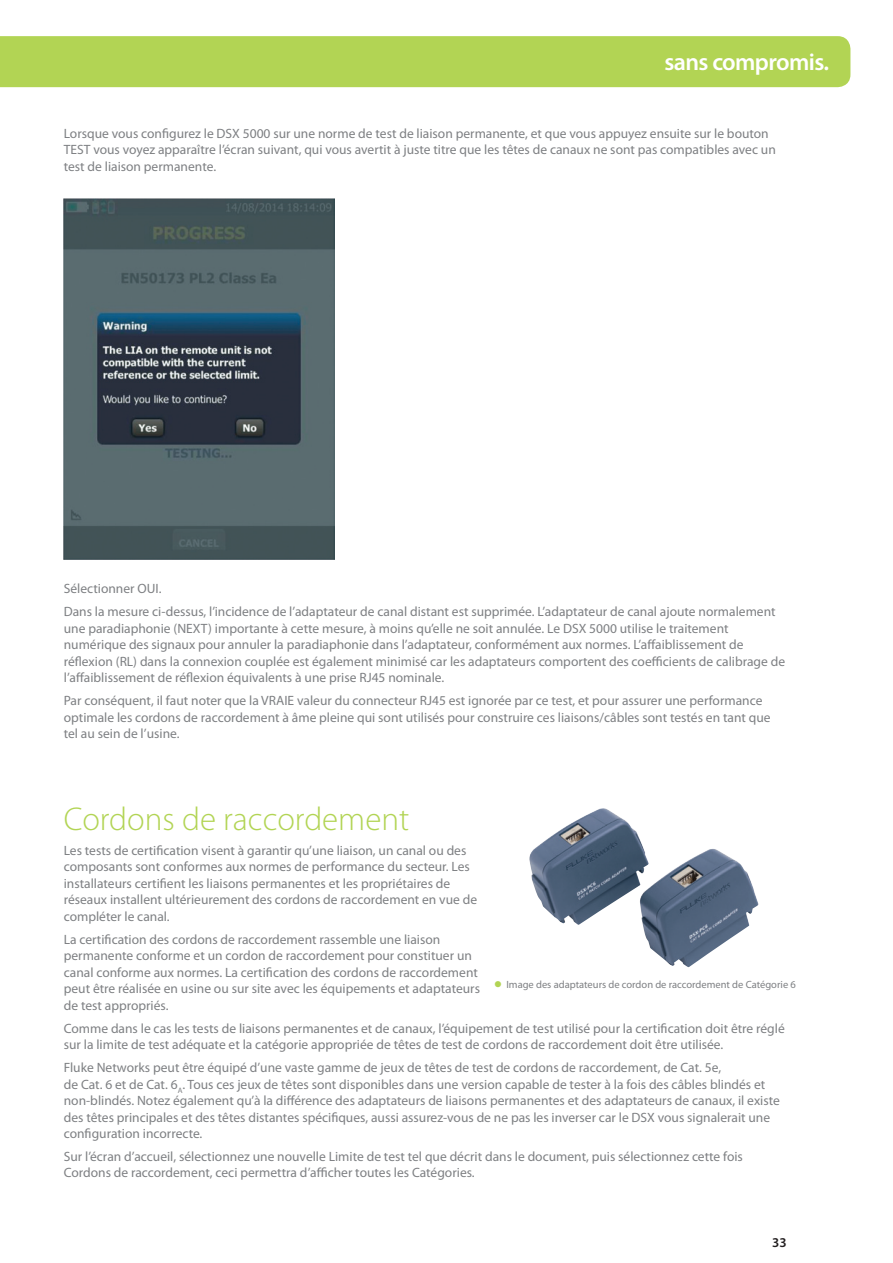
<style>
.page{position:relative;width:893px;height:1263px;background:#fff}
.page>*{position:absolute;margin:0;border:0;box-sizing:border-box;transform-origin:0 0}
.t1{font:300 33px "Myriad Pro";color:#b2d454}
.t2{font:600 24px "Myriad Pro";letter-spacing:-.025em;color:#fff}
.t3{font:13.5px/16.5px "Myriad Pro";color:#7e8083}
.t4{font:600 13.5px "Myriad Pro";color:#231f20}
.t5{font:10.5px "Myriad Pro";color:#7e8083}
.s1{color:#b2d454}
</style>
<div class="page">
<div style="left:0;top:36px;width:850px;height:51px;background:#b2d454"></div>
<img style="left:64px;top:199px;width:270px;height:360px">
<img style="left:529px;top:808px;width:230px;height:159px">
<h2 class="t2" style="left:664px;top:49px;width:166px">sans compromis.</h2>
<p class="t3" style="left:64px;top:125px;width:714px">Lorsque vous configurez le DSX 5000 sur une norme de test de liaison permanente, et que vous appuyez ensuite sur le bouton<br>TEST vous voyez apparaître l’écran suivant, qui vous avertit à juste titre que les têtes de canaux ne sont pas compatibles avec un test de liaison permanente.</p>
<p class="t3" style="left:64px;top:578px;width:713px;line-height:23px">Sélectionner OUI.<br>Dans la mesure ci-dessus, l’incidence de l’adaptateur de canal distant est supprimée. L’adaptateur de canal ajoute normalement</p>
<p class="t3" style="left:64px;top:620px;width:723px">une paradiaphonie (NEXT) importante à cette mesure, à moins qu’elle ne soit annulée. Le DSX 5000 utilise le traitement numérique des signaux pour annuler la paradiaphonie dans l’adaptateur, conformément aux normes. L’affaiblissement de réflexion (RL) dans la connexion couplée est également minimisé car les adaptateurs comportent des coefficients de calibrage de l’affaiblissement de réflexion équivalents à une prise RJ45 nominale.</p>
<p class="t3" style="left:64px;top:693px;width:708px">Par conséquent, il faut noter que la VRAIE valeur du connecteur RJ45 est ignorée par ce test, et pour assurer une performance optimale les cordons de raccordement à âme pleine qui sont utilisés pour construire ces liaisons/câbles sont testés en tant que tel au sein de l’usine.</p>
<h1 class="t1" style="left:64px;top:801px;width:347px">Cordons de raccordement</h1>
<p class="t3" style="left:64px;top:842px;width:415px">Les tests de certification visent à garantir qu’une liaison, un canal ou des composants sont conformes aux normes de performance du secteur. Les installateurs certifient les liaisons permanentes et les propriétaires de réseaux installent ultérieurement des cordons de raccordement en vue de compléter le canal.</p>
<p class="t3" style="left:64px;top:931px;width:418px">La certification des cordons de raccordement rassemble une liaison permanente conforme et un cordon de raccordement pour constituer un canal conforme aux normes. La certification des cordons de raccordement peut être réalisée en usine ou sur site avec les équipements et adaptateurs de test appropriés.</p>
<p class="t3" style="left:64px;top:1020px;width:722px">Comme dans le cas les tests de liaisons permanentes et de canaux, l’équipement de test utilisé pour la certification doit être réglé sur la limite de test adéquate et la catégorie appropriée de têtes de test de cordons de raccordement doit être utilisée.</p>
<p class="t3" style="left:64px;top:1059px;width:718px">Fluke Networks peut être équipé d’une vaste gamme de jeux de têtes de test de cordons de raccordement, de Cat. 5e,<br>de Cat. 6 et de Cat. 6<sub>A</sub>. Tous ces jeux de têtes sont disponibles dans une version capable de tester à la fois des câbles blindés et non-blindés. Notez également qu’à la différence des adaptateurs de liaisons permanentes et des adaptateurs de canaux, il existe des têtes principales et des têtes distantes spécifiques, aussi assurez-vous de ne pas les inverser car le DSX vous signalerait une configuration incorrecte.</p>
<p class="t3" style="left:64px;top:1148px;width:681px">Sur l’écran d’accueil, sélectionnez une nouvelle Limite de test tel que décrit dans le document, puis sélectionnez cette fois<br>Cordons de raccordement, ceci permettra d’afficher toutes les Catégories.</p>
<p class="t5" style="left:494px;top:978px;width:303px"><span class="s1">●</span> Image des adaptateurs de cordon de raccordement de Catégorie 6</p>
<p class="t4" style="left:772px;top:1235px;width:16px">33</p>
</div>
